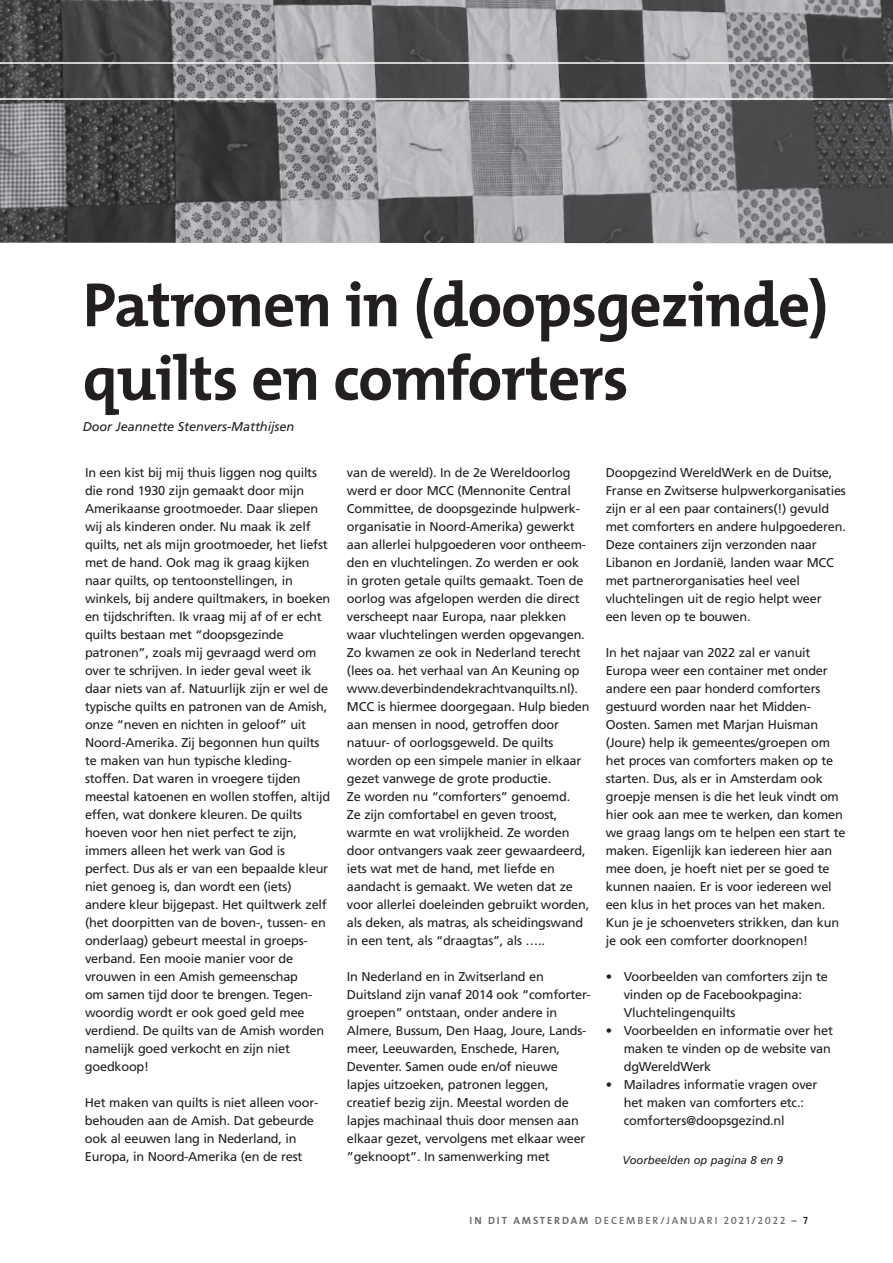
<style>
.page{position:relative;width:893px;height:1263px;background:#fff}
.page>*{position:absolute;margin:0;border:0;box-sizing:border-box;transform-origin:0 0}
.t1{font:700 63px/73.5px "The Mix";letter-spacing:-.02em;color:#231f20}
.t2{font:12.75px/18px "Frutiger";letter-spacing:-.015em;color:#231f20}
.t3{font:italic 12.75px "Frutiger";letter-spacing:-.005em;color:#231f20}
.t4{font:italic 11.25px "Frutiger";color:#231f20}
.t5{font:600 10.5px "The Mix";letter-spacing:.185em;color:#6c6d70}
.s1{font-weight:700}
.s2{font-family:"The Mix Semi Bold Caps";font-weight:400}
.s3{font-family:"The Mix Semi Bold Caps";font-weight:400;color:#231f20}
</style>
<div class="page">
<img style="left:0;top:0;width:893px;height:243px">
<hr style="left:0;top:99px;width:893px;height:1px;background:#fff">
<hr style="left:0;top:62px;width:893px;height:2px;background:#fff">
<h1 class="t1" style="left:83px;top:276px;width:747px">Patronen in (doopsgezinde) quilts en comforters</h1>
<p class="t3" style="left:83px;top:422px;width:213px">Door Jeannette Stenvers-Matthijsen</p>
<p class="t2" style="left:85px;top:465px;width:247px">In een kist bij mij thuis liggen nog quilts die rond 1930 zijn gemaakt door mijn Amerikaanse grootmoeder. Daar sliepen wij als kinderen onder. Nu maak ik zelf quilts, net als mijn grootmoeder, het liefst met de hand. Ook mag ik graag kijken naar quilts, op tentoonstellingen, in winkels, bij andere quiltmakers, in boeken en tijdschriften. Ik vraag mij af of er echt quilts bestaan met “doopsgezinde patronen”, zoals mij gevraagd werd om over te schrijven. In ieder geval weet ik daar niets van af. Natuurlijk zijn er wel de typische quilts en patronen van de Amish, onze “neven en nichten in geloof” uit Noord-Amerika. Zij begonnen hun quilts te maken van hun typische kleding&shy;stoffen. Dat waren in vroegere tijden meestal katoenen en wollen stoffen, altijd effen, wat donkere kleuren. De quilts hoeven voor hen niet perfect te zijn, immers alleen het werk van God is perfect. Dus als er van een bepaalde kleur niet genoeg is, dan wordt een (iets) andere kleur bijgepast. Het quiltwerk zelf (het doorpitten van de boven-, tussen- en onderlaag) gebeurt meestal in groeps&shy;verband. Een mooie manier voor de vrouwen in een Amish gemeenschap<br>om samen tijd door te brengen. Tegen&shy;woordig wordt er ook goed geld mee verdiend. De quilts van de Amish worden namelijk goed verkocht en zijn niet goedkoop!</p>
<p class="t2" style="left:85px;top:1095px;width:235px">Het maken van quilts is niet alleen voor&shy;behouden aan de Amish. Dat gebeurde ook al eeuwen lang in Nederland, in Europa, in Noord-Amerika (en de rest</p>
<p class="t2" style="left:347px;top:465px;width:244px">van de wereld). In de 2e Wereldoorlog werd er door MCC (Mennonite Central Committee, de doopsgezinde hulpwerk&shy;organisatie in Noord-Amerika) gewerkt aan allerlei hulpgoederen voor ontheem&shy;den en vluchtelingen. Zo werden er ook in groten getale quilts gemaakt. Toen de oorlog was afgelopen werden die direct verscheept naar Europa, naar plekken waar vluchtelingen werden opgevangen.<br>Zo kwamen ze ook in Nederland terecht (lees oa. het verhaal van An Keuning op www.deverbindendekrachtvanquilts.nl).<br>MCC is hiermee doorgegaan. Hulp bieden aan mensen in nood, getroffen door natuur- of oorlogsgeweld. De quilts worden op een simpele manier in elkaar gezet vanwege de grote productie.<br>Ze worden nu “comforters” genoemd.<br>Ze zijn comfortabel en geven troost, warmte en wat vrolijkheid. Ze worden door ontvangers vaak zeer gewaardeerd, iets wat met de hand, met liefde en aandacht is gemaakt. We weten dat ze voor allerlei doeleinden gebruikt worden, als deken, als matras, als scheidingswand in een tent, als “draagtas”, als …..</p>
<p class="t2" style="left:347px;top:969px;width:245px">In Nederland en in Zwitserland en Duitsland zijn vanaf 2014 ook “comforter&shy;groepen” ontstaan, onder andere in Almere, Bussum, Den Haag, Joure, Lands&shy;meer, Leeuwarden, Enschede, Haren, Deventer. Samen oude en/of nieuwe lapjes uitzoeken, patronen leggen, creatief bezig zijn. Meestal worden de lapjes machinaal thuis door mensen aan elkaar gezet, vervolgens met elkaar weer ”geknoopt”. In samenwerking met</p>
<p class="t2" style="left:606px;top:465px;width:242px">Doopgezind WereldWerk en de Duitse, Franse en Zwitserse hulpwerkorganisaties zijn er al een paar containers(!) gevuld met comforters en andere hulpgoederen.<br>Deze containers zijn verzonden naar Libanon en Jordanië, landen waar MCC met partnerorganisaties heel veel vluchtelingen uit de regio helpt weer een leven op te bouwen.</p>
<p class="t2" style="left:606px;top:645px;width:241px">In het najaar van 2022 zal er vanuit Europa weer een container met onder andere een paar honderd comforters gestuurd worden naar het Midden-Oosten. Samen met Marjan Huisman (Joure) help ik gemeentes/groepen om het proces van comforters maken op te starten. Dus, als er in Amsterdam ook groepje mensen is die het leuk vindt om hier ook aan mee te werken, dan komen we graag langs om te helpen een start te maken. Eigenlijk kan iedereen hier aan mee doen, je hoeft niet per se goed te kunnen naaien. Er is voor iedereen wel een klus in het proces van het maken.<br>Kun je je schoenveters strikken, dan kun je ook een comforter doorknopen!</p>
<p class="t2" style="left:624px;top:969px;width:206px;text-indent:-18px">• Voorbeelden van comforters zijn te vinden op de Facebookpagina:<br>Vluchtelingenquilts</p>
<p class="t2" style="left:624px;top:1023px;width:211px;text-indent:-18px">• Voorbeelden en informatie over het maken te vinden op de website van dgWereldWerk</p>
<p class="t2" style="left:624px;top:1077px;width:195px;text-indent:-18px">• Mailadres informatie vragen over het maken van comforters etc.: comforters@doopsgezind.nl</p>
<p class="t4" style="left:623px;top:1155px;width:162px">Voorbeelden op pagina 8 en 9</p>
<p class="t5" style="left:469px;top:1216px;width:340px"><span class="s1">IN DIT AMSTERDAM</span> DECEMBER/JANUARI <span class="s2">2021/2022</span> <span class="s1">–</span> <span class="s3">7</span></p>
</div>
